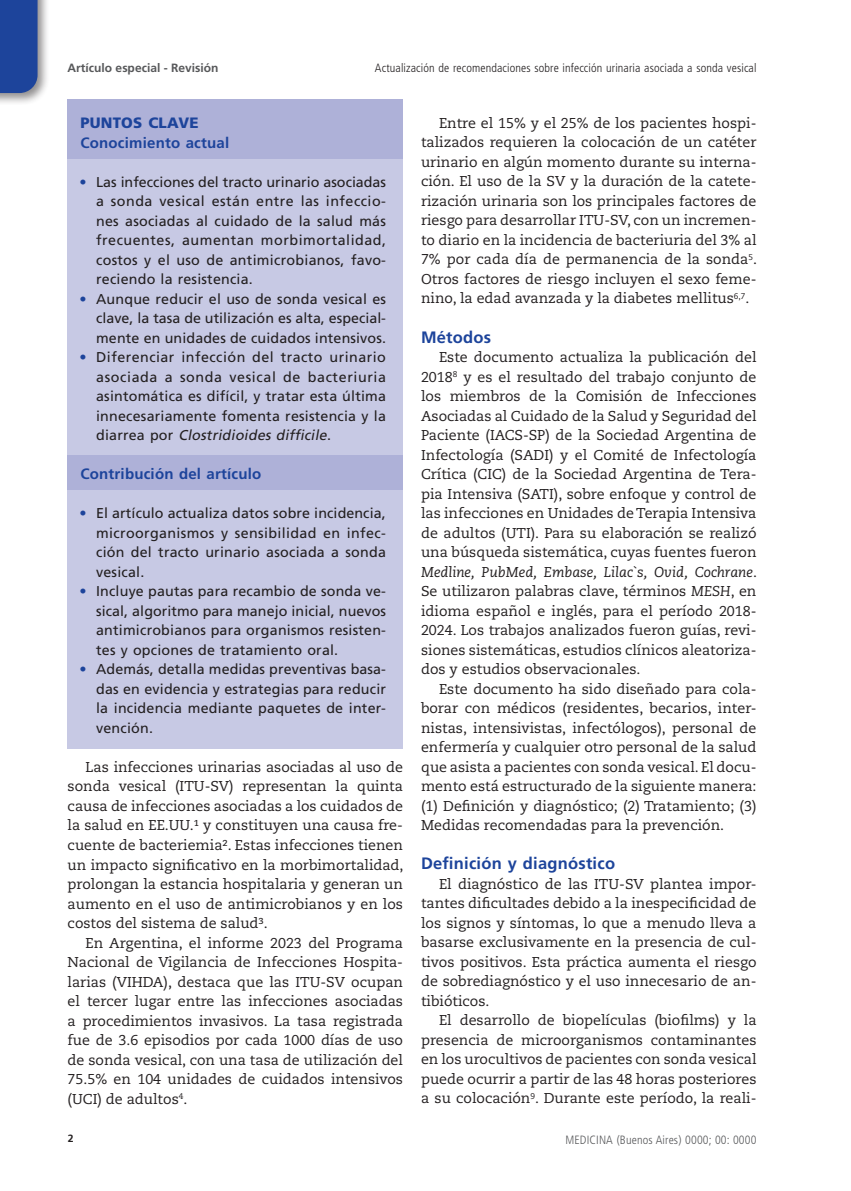
<style>
.page{position:relative;width:851px;height:1191px;background:#fff}
.page>*{position:absolute;margin:0;border:0;box-sizing:border-box;transform-origin:0 0}
.subtit-texto{font:700 16.5px "Frutiger LT Std";letter-spacing:.015em;color:#1d449b}
.subtit-Puntos_clave{font:700 15px "Frutiger LT Std";letter-spacing:.015em;color:#1d449b}
.subtit-Puntos_clave-2{font:900 15px "Frutiger LT Std";letter-spacing:.015em;color:#1d449b}
.texto1{font:14.25px/19.5px "Caecilia LT Std";color:#231f20;text-align:justify}
.texto-Pto_clave{font:14.25px/19.5px "Frutiger LT Std";letter-spacing:.015em;color:#231f20;text-align:justify}
.t1{font:300 condensed 12px "Frutiger LT Std";letter-spacing:.01em;color:#231f20}
.t2{font:300 condensed 12px "Frutiger LT Std";letter-spacing:.01em;color:#57585a}
.t3{font:700 12px "Frutiger LT Std";color:#57585a}
.t4{font:700 10.5px "Frutiger LT Std";color:#231f20}
.s1{color:#1d449b}
.s2{font-style:italic}
</style>
<div class="page">
<div style="left:0;top:0;width:50px;height:105px;background:#231f20;opacity:.5"></div>
<div style="left:0;top:0;width:38px;height:93px;background:#1d449b"></div>
<div style="left:68px;top:100px;width:335px;height:32px;background:#aeb1d8"></div>
<div style="left:68px;top:124px;width:335px;height:32px;background:#aeb1d8"></div>
<div style="left:68px;top:143px;width:335px;height:32px;background:#aeb1d8"></div>
<div style="left:68px;top:159px;width:335px;height:141px;background:#c7c9e4"></div>
<div style="left:68px;top:276px;width:335px;height:83px;background:#c7c9e4"></div>
<div style="left:68px;top:334px;width:335px;height:122px;background:#c7c9e4"></div>
<div style="left:68px;top:455px;width:335px;height:32px;background:#aeb1d8"></div>
<div style="left:68px;top:475px;width:335px;height:32px;background:#aeb1d8"></div>
<div style="left:68px;top:490px;width:335px;height:103px;background:#c7c9e4"></div>
<div style="left:68px;top:568px;width:335px;height:103px;background:#c7c9e4"></div>
<div style="left:68px;top:646px;width:335px;height:103px;background:#c7c9e4"></div>
<p class="t3" style="left:68px;top:61px;width:152px">Artículo especial - Revisión</p>
<p class="t1" style="left:375px;top:61px;width:383px">Actualización de recomendaciones sobre infección urinaria asociada a sonda vesical</p>
<p class="subtit-Puntos_clave-2" style="left:80px;top:114px;width:120px">PUNTOS CLAVE</p>
<p class="subtit-Puntos_clave" style="left:80px;top:134px;width:150px">Conocimiento actual</p>
<p class="texto-Pto_clave" style="left:96px;top:172px;width:291px;text-indent:-17px"><span class="s1">•</span> Las infecciones del tracto urinario asociadas a sonda vesical están entre las infeccio&shy;nes asociadas al cuidado de la salud más frecuentes, aumentan morbimortalidad, costos y el uso de antimicrobianos, favo&shy;reciendo la resistencia.</p>
<p class="texto-Pto_clave" style="left:96px;top:289px;width:291px;text-indent:-17px"><span class="s1">•</span> Aunque reducir el uso de sonda vesical es clave, la tasa de utilización es alta, especial&shy;mente en unidades de cuidados intensivos.</p>
<p class="texto-Pto_clave" style="left:96px;top:348px;width:291px;text-indent:-17px"><span class="s1">•</span> Diferenciar infección del tracto urinario asociada a sonda vesical de bacteriuria asintomática es difícil, y tratar esta última innecesariamente fomenta resistencia y la d i a r r e a p o r <span class="s2">Clostridioides difficile</span>.</p>
<p class="subtit-Puntos_clave" style="left:80px;top:465px;width:182px">Contribución del artículo</p>
<p class="texto-Pto_clave" style="left:96px;top:504px;width:291px;text-indent:-17px"><span class="s1">•</span> El artículo actualiza datos sobre incidencia, microorganismos y sensibilidad en infec&shy;ción del tracto urinario asociada a sonda vesical.</p>
<p class="texto-Pto_clave" style="left:96px;top:582px;width:291px;text-indent:-17px"><span class="s1">•</span> Incluye pautas para recambio de sonda ve&shy;sical, algoritmo para manejo inicial, nuevos antimicrobianos para organismos resisten&shy;tes y opciones de tratamiento oral.</p>
<p class="texto-Pto_clave" style="left:96px;top:660px;width:291px;text-indent:-17px"><span class="s1">•</span> Además, detalla medidas preventivas basa&shy;das en evidencia y estrategias para reducir la incidencia mediante paquetes de inter&shy;vención.</p>
<p class="texto1" style="left:68px;top:757px;width:337px;text-indent:18px">Las infecciones urinarias asociadas al uso de sonda vesical (ITU-SV) representan la quinta causa de infecciones asociadas a los cuidados de la salud en EE.UU.¹ y constituyen una causa fre&shy;cuente de bacteriemia². Estas infecciones tienen un impacto significativo en la morbimortalidad, prolongan la estancia hospitalaria y generan un aumento en el uso de antimicrobianos y en los costos del sistema de salud³.</p>
<p class="texto1" style="left:68px;top:933px;width:337px;text-indent:18px">En Argentina, el informe 2023 del Programa Nacional de Vigilancia de Infecciones Hospita&shy;larias (VIHDA), destaca que las ITU-SV ocupan el tercer lugar entre las infecciones asociadas a procedimientos invasivos. La tasa registrada fue de 3.6 episodios por cada 1000 días de uso de sonda vesical, con una tasa de utilización del 75.5% en 104 unidades de cuidados intensivos (UCI) de adultos<sup>4</sup>.</p>
<p class="texto1" style="left:421px;top:113px;width:337px;text-indent:18px">Entre el 15% y el 25% de los pacientes hospi&shy;talizados requieren la colocación de un catéter urinario en algún momento durante su interna&shy;ción. El uso de la SV y la duración de la catete&shy;rización urinaria son los principales factores de riesgo para desarrollar ITU-SV, con un incremen&shy;to diario en la incidencia de bacteriuria del 3% al 7% por cada día de permanencia de la sonda<sup>5</sup>.<br>Otros factores de riesgo incluyen el sexo feme&shy;nino, la edad avanzada y la diabetes mellitus<sup>6,7</sup>.</p>
<p class="subtit-texto" style="left:421px;top:327px;width:72px">Métodos</p>
<p class="texto1" style="left:421px;top:347px;width:337px;text-indent:18px">Este documento actualiza la publicación del 2018<sup>8</sup> y es el resultado del trabajo conjunto de los miembros de la Comisión de Infecciones Asociadas al Cuidado de la Salud y Seguridad del Paciente (IACS-SP) de la Sociedad Argentina de Infectología (SADI) y el Comité de Infectología Crítica (CIC) de la Sociedad Argentina de Tera&shy;pia Intensiva (SATI), sobre enfoque y control de las infecciones en Unidades de Terapia Intensiva de adultos (UTI). Para su elaboración se realizó una búsqueda sistemática, cuyas fuentes fueron <span class="s2">Medline, PubMed, Embase, Lilac`s, Ovid, Cochrane</span>.<br>Se utilizaron palabras clave, términos <span class="s2">MESH</span>, en idioma español e inglés, para el período 2018- 2024. Los trabajos analizados fueron guías, revi&shy;siones sistemáticas, estudios clínicos aleatoriza&shy;dos y estudios observacionales.</p>
<p class="texto1" style="left:421px;top:679px;width:337px;text-indent:18px">Este documento ha sido diseñado para cola&shy;borar con médicos (residentes, becarios, inter&shy;nistas, intensivistas, infectólogos), personal de enfermería y cualquier otro personal de la salud que asista a pacientes con sonda vesical. El docu&shy;mento está estructurado de la siguiente manera: (1) Definición y diagnóstico; (2) Tratamiento; (3)<br>Medidas recomendadas para la prevención.</p>
<p class="subtit-texto" style="left:421px;top:853px;width:195px">Definición y diagnóstico</p>
<p class="texto1" style="left:421px;top:874px;width:337px;text-indent:18px">El diagnóstico de las ITU-SV plantea impor&shy;tantes dificultades debido a la inespecificidad de los signos y síntomas, lo que a menudo lleva a basarse exclusivamente en la presencia de cul&shy;tivos positivos. Esta práctica aumenta el riesgo de sobrediagnóstico y el uso innecesario de an&shy;tibióticos.</p>
<p class="texto1" style="left:421px;top:1010px;width:337px;text-indent:18px">El desarrollo de biopelículas (biofilms) y la presencia de microorganismos contaminantes en los urocultivos de pacientes con sonda vesical puede ocurrir a partir de las 48 horas posteriores a su colocación<sup>9</sup>. Durante este período, la reali-</p>
<p class="t4" style="left:68px;top:1132px;width:7px">2</p>
<p class="t2" style="left:565px;top:1132px;width:192px">MEDICINA (Buenos Aires) 0000; 00: 0000</p>
</div>
